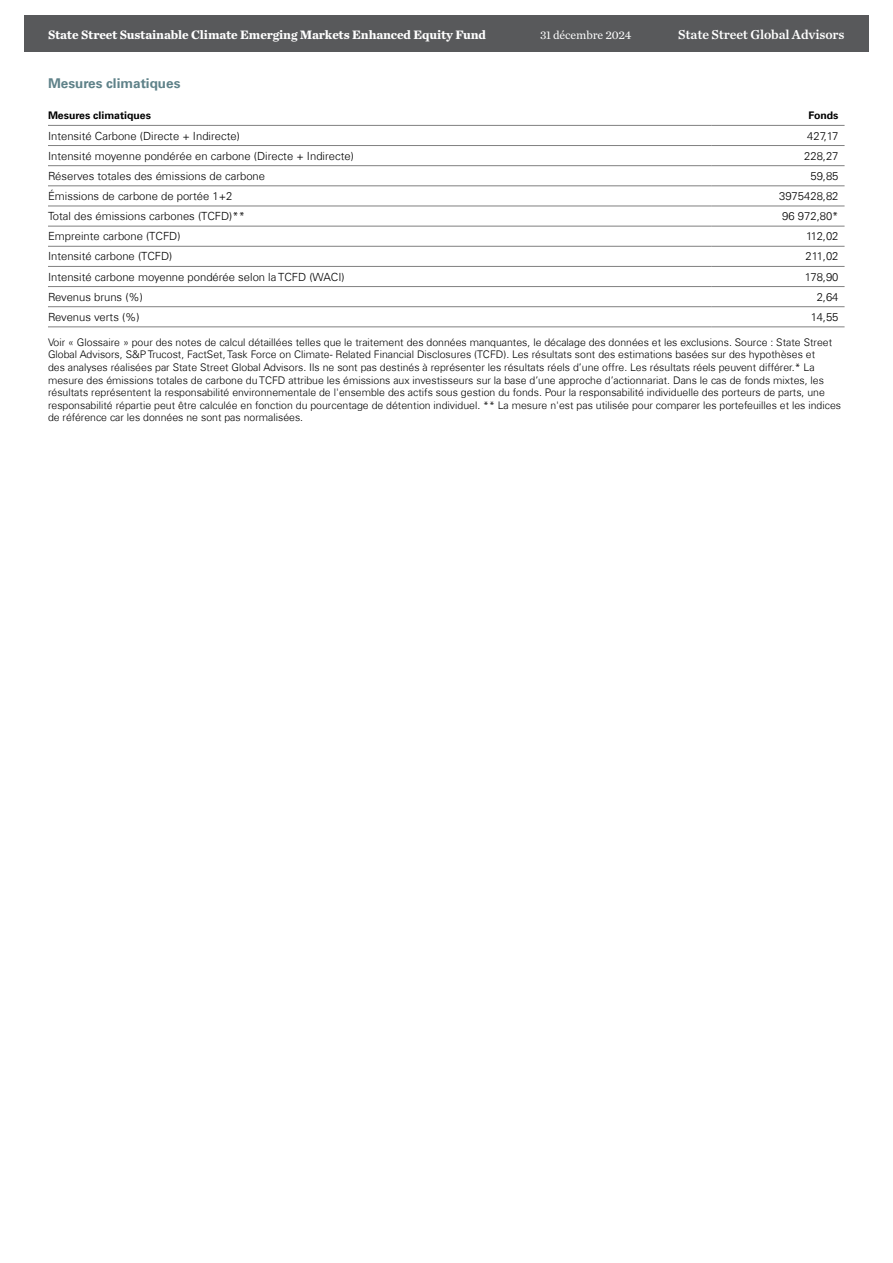
<style>
.page{position:relative;width:893px;height:1263px;background:#fff}
.page>*{position:absolute;margin:0;border:0;box-sizing:border-box;transform-origin:0 0}
.Factsheet_SSGA_Title_Back{font:13.5px "Chronicle Text G1 Semi";letter-spacing:-.01em;color:#fff}
.ESG_Caption2{font:700 13.5px "Univers Com 65";color:#5f8289}
.Factsheet_Title_Back{font:700 12.75px "Chronicle Text G1";letter-spacing:-.01em;color:#fff}
.t1{font:12px "Chronicle Text G1";letter-spacing:-.01em;color:#fff}
.ESG_TD_Left{font:300 11.25px "Univers Com 45";color:#000}
.ESG_TD_Right{font:300 11.25px "Univers Com 45";color:#000}
.ESG_Text_7pt{font:300 10.5px/12.6px "Univers Com 45";color:#000}
.ESG_TH_Left{font:700 10.5px "Univers Com 65";color:#000}
.ESG_TH_Right{font:700 10.5px "Univers Com 65";color:#000}
</style>
<div class="page">
<div style="left:24px;top:15px;width:844px;height:36px;background:#58595b"></div>
<hr style="left:48px;top:125px;width:664px;height:1px;background:#808080">
<hr style="left:48px;top:326px;width:664px;height:1px;background:#808080">
<hr style="left:712px;top:125px;width:132px;height:1px;background:#808080">
<hr style="left:48px;top:145px;width:664px;height:1px;background:#808080">
<hr style="left:712px;top:145px;width:132px;height:1px;background:#808080">
<hr style="left:48px;top:165px;width:664px;height:1px;background:#808080">
<hr style="left:712px;top:165px;width:132px;height:1px;background:#808080">
<hr style="left:48px;top:185px;width:664px;height:1px;background:#808080">
<hr style="left:712px;top:185px;width:132px;height:1px;background:#808080">
<hr style="left:48px;top:206px;width:664px;height:1px;background:#808080">
<hr style="left:712px;top:206px;width:132px;height:1px;background:#808080">
<hr style="left:48px;top:226px;width:664px;height:1px;background:#808080">
<hr style="left:712px;top:226px;width:132px;height:1px;background:#808080">
<hr style="left:48px;top:246px;width:664px;height:1px;background:#808080">
<hr style="left:712px;top:246px;width:132px;height:1px;background:#808080">
<hr style="left:48px;top:266px;width:664px;height:1px;background:#808080">
<hr style="left:712px;top:266px;width:132px;height:1px;background:#808080">
<hr style="left:48px;top:286px;width:664px;height:1px;background:#808080">
<hr style="left:712px;top:286px;width:132px;height:1px;background:#808080">
<hr style="left:48px;top:306px;width:664px;height:1px;background:#808080">
<hr style="left:712px;top:306px;width:132px;height:1px;background:#808080">
<hr style="left:712px;top:326px;width:132px;height:1px;background:#808080">
<p class="Factsheet_Title_Back" style="left:48px;top:24px;width:439px">State Street Sustainable Climate Emerging Markets Enhanced Equity Fund</p>
<p class="t1" style="left:540px;top:26px;width:93px">31 décembre 2024</p>
<p class="Factsheet_SSGA_Title_Back" style="left:678px;top:24px;width:168px">State Street Global Advisors</p>
<p class="ESG_Caption2" style="left:48px;top:75px;width:134px">Mesures climatiques</p>
<p class="ESG_TH_Left" style="left:48px;top:109px;width:105px">Mesures climatiques</p>
<p class="ESG_TH_Right" style="left:808px;top:109px;width:32px">Fonds</p>
<p class="ESG_TD_Left" style="left:48px;top:129px;width:193px">Intensité Carbone (Directe + Indirecte)</p>
<p class="ESG_TD_Right" style="left:807px;top:129px;width:33px">427,17</p>
<p class="ESG_TD_Left" style="left:48px;top:149px;width:307px">Intensité moyenne pondérée en carbone (Directe + Indirecte)</p>
<p class="ESG_TD_Right" style="left:804px;top:149px;width:36px">228,27</p>
<p class="ESG_TD_Left" style="left:48px;top:169px;width:219px">Réserves totales des émissions de carbone</p>
<p class="ESG_TD_Right" style="left:810px;top:169px;width:30px">59,85</p>
<p class="ESG_TD_Left" style="left:48px;top:189px;width:186px">Émissions de carbone de portée 1+2</p>
<p class="ESG_TD_Right" style="left:779px;top:189px;width:61px">3975428,82</p>
<p class="ESG_TD_Left" style="left:48px;top:209px;width:198px">Total des émissions carbones (TCFD)**</p>
<p class="ESG_TD_Right" style="left:782px;top:209px;width:58px">96 972,80*</p>
<p class="ESG_TD_Left" style="left:48px;top:229px;width:134px">Empreinte carbone (TCFD)</p>
<p class="ESG_TD_Right" style="left:806px;top:229px;width:34px">112,02</p>
<p class="ESG_TD_Left" style="left:48px;top:250px;width:126px">Intensité carbone (TCFD)</p>
<p class="ESG_TD_Right" style="left:805px;top:250px;width:35px">211,02</p>
<p class="ESG_TD_Left" style="left:48px;top:270px;width:298px">Intensité carbone moyenne pondérée selon la TCFD (WACI)</p>
<p class="ESG_TD_Right" style="left:805px;top:270px;width:35px">178,90</p>
<p class="ESG_TD_Left" style="left:48px;top:290px;width:96px">Revenus bruns (%)</p>
<p class="ESG_TD_Right" style="left:817px;top:290px;width:23px">2,64</p>
<p class="ESG_TD_Left" style="left:48px;top:310px;width:93px">Revenus verts (%)</p>
<p class="ESG_TD_Right" style="left:811px;top:310px;width:29px">14,55</p>
<p class="ESG_Text_7pt" style="left:48px;top:336px;width:795px">Voir « Glossaire » pour des notes de calcul détaillées telles que le traitement des données manquantes, le décalage des données et les exclusions. Source : State Street Global Advisors, S&amp;P Trucost, FactSet, Task Force on Climate- Related Financial Disclosures (TCFD). Les résultats sont des estimations basées sur des hypothèses et<br>des analyses réalisées par State Street Global Advisors. Ils ne sont pas destinés à représenter les résultats réels d’une offre. Les résultats réels peuvent différer.* La mesure des émissions totales de carbone du TCFD attribue les émissions aux investisseurs sur la base d’une approche d’actionnariat. Dans le cas de fonds mixtes, les résultats représentent la responsabilité environnementale de l'ensemble des actifs sous gestion du fonds. Pour la responsabilité individuelle des porteurs de parts, une responsabilité répartie peut être calculée en fonction du pourcentage de détention individuel. ** La mesure n'est pas utilisée pour comparer les portefeuilles et les indices de référence car les données ne sont pas normalisées.</p>
</div>
